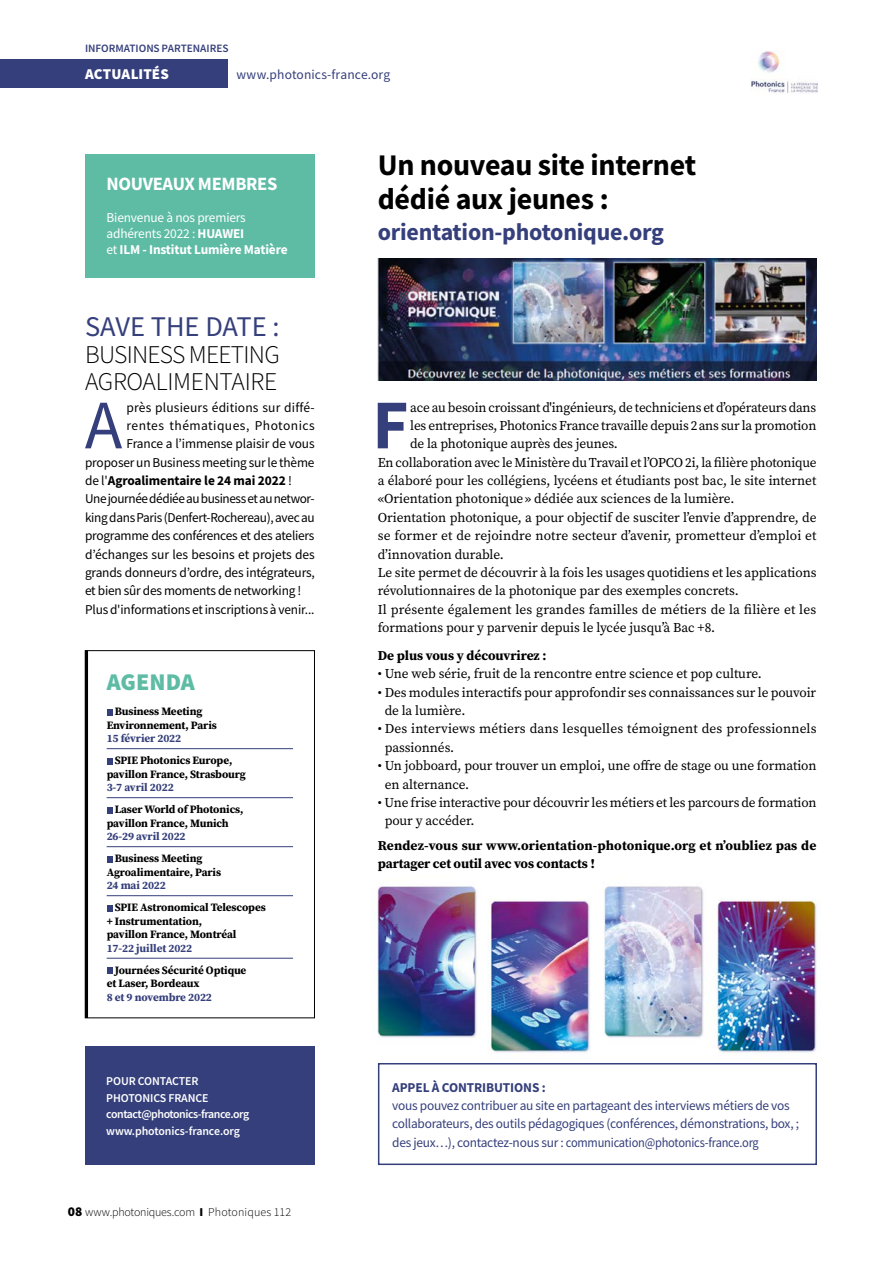
<style>
.page{position:relative;width:893px;height:1263px;background:#fff}
.page>*{position:absolute;margin:0;border:0;box-sizing:border-box;transform-origin:0 0}
.t1{font:700 69.9px "Source Sans Pro";color:#353f7b}
.t2{font:69.45px "Source Sans Pro";color:#353f7b}
.t3{font:700 30px/34.5px "Source Sans Pro";letter-spacing:-.01em;color:#000}
.t4{font:28.5px "Source Sans Pro";color:#353f7b}
.t5{font:300 25.5px/27px "Source Sans Pro";letter-spacing:-.03em;color:#000}
.t6{font:700 24px "Source Sans Pro";letter-spacing:-.01em;color:#353f7b}
.t7{font:900 24px "Source Sans Pro";color:#5ebca5}
.t8{font:700 18.75px "Source Sans Pro";letter-spacing:-.02em;color:#fff}
.t9{font:900 15px "Source Sans Pro";letter-spacing:.005em;color:#fff}
.t10{font:13.5px/18.3px "Source Serif Pro";letter-spacing:-.005em;color:#000}
.t11{font:13.5px "Source Sans Pro";letter-spacing:-.015em;color:#000}
.t12{font:13.5px/18.3px "Source Sans Pro";letter-spacing:-.02em;color:#353f7b}
.t13{font:700 13.5px/18.3px "Source Serif Pro";color:#000}
.t14{font:13.5px/16.2px "Source Sans Pro";letter-spacing:-.015em;color:#fff}
.t15{font:700 13.5px "Source Sans Pro";letter-spacing:-.01em;color:#000}
.t16{font:13.5px "Source Sans Pro";letter-spacing:.01em;color:#000}
.t17{font:13.5px "Source Sans Pro";letter-spacing:.035em;color:#000}
.t18{font:13.5px "Source Sans Pro";letter-spacing:.01em;color:#353f7b}
.t19{font:700 13.5px "Source Sans Pro";letter-spacing:-.01em;color:#353f7b}
.t20{font:600 12px/16.5px "Source Sans Pro";letter-spacing:-.02em;color:#fff}
.t21{font:300 12px "Source Sans Pro";color:#000}
.t22{font:700 11.25px/13.5px "Source Serif Pro";letter-spacing:-.01em;color:#000}
.t23{font:700 11.25px "Source Serif Pro";letter-spacing:-.01em;color:#353f7b}
.t24{font:600 11.25px "Source Sans Pro";color:#353f7b}
.s1{font-weight:700}
.s2{font-weight:400}
.s3{font-weight:900;font-size:13.5px}
.s4{font-weight:900}
</style>
<div class="page">
<div style="left:0;top:59px;width:228px;height:29px;background:#353f7b"></div>
<img style="left:377px;top:886px;width:444px;height:168px">
<img style="left:750px;top:51px;width:67px;height:42px">
<div style="left:85px;top:154px;width:230px;height:124px;background:#5ebca5"></div>
<img style="left:378px;top:259px;width:438px;height:122px">
<hr style="left:107px;top:748px;width:186px;height:1px;background:#353f7b">
<hr style="left:107px;top:797px;width:186px;height:1px;background:#353f7b">
<hr style="left:107px;top:846px;width:186px;height:1px;background:#353f7b">
<hr style="left:107px;top:895px;width:186px;height:1px;background:#353f7b">
<hr style="left:107px;top:958px;width:186px;height:1px;background:#353f7b">
<svg style="left:107px;top:709px;width:6px;height:6px"></svg>
<svg style="left:107px;top:758px;width:6px;height:6px"></svg>
<svg style="left:107px;top:807px;width:6px;height:6px"></svg>
<svg style="left:107px;top:856px;width:6px;height:6px"></svg>
<svg style="left:107px;top:905px;width:6px;height:6px"></svg>
<div style="left:107px;top:967px;width:6px;height:7px;background:#353f7b"></div>
<hr style="left:85px;top:650px;width:3px;height:368px;background:#000">
<div style="left:378px;top:1063px;width:439px;height:102px;border:2px solid #353f7b"></div>
<div style="left:85px;top:1046px;width:230px;height:119px;background:#353f7b"></div>
<p class="t24" style="left:85px;top:41px;width:145px">INFORMATIONS PARTENAIRES</p>
<p class="t9" style="left:85px;top:64px;width:85px">ACTUALITÉS</p>
<p class="t18" style="left:236px;top:66px;width:155px">www.photonics-france.org</p>
<h3 class="t8" style="left:107px;top:171px;width:172px">NOUVEAUX MEMBRES</h3>
<p class="t14" style="left:107px;top:209px;width:183px">Bienvenue à nos premiers adhérents 2022 : <span class="s1">HUAWEI<br></span>et <span class="s1">ILM - Institut Lumière Matière</span></p>
<h3 class="t4" style="left:85px;top:308px;width:196px">SAVE THE DATE :</h3>
<h3 class="t5" style="left:85px;top:341px;width:196px">BUSINESS MEETING<br>AGROALIMENTAIRE</h3>
<h2 class="t2" style="left:85px;top:381px;width:39px">A</h2>
<p class="t16" style="left:127px;top:398px;width:190px">près plusieurs éditions sur diffé-</p>
<p class="t17" style="left:127px;top:417px;width:190px">rentes thématiques, Photonics</p>
<p class="t11" style="left:127px;top:435px;width:190px">France a l’immense plaisir de vous</p>
<p class="t11" style="left:85px;top:454px;width:231px">proposer un Business meeting sur le thème</p>
<p class="t15" style="left:85px;top:471px;width:208px"><span class="s2">de l'</span>Agroalimentaire le 24 mai 2022 <span class="s2">!</span></p>
<p class="t11" style="left:85px;top:490px;width:231px">Une journée dédiée au business et au networ-</p>
<p class="t11" style="left:85px;top:509px;width:231px">king dans Paris (Denfert-Rochereau), avec au</p>
<p class="t11" style="left:85px;top:527px;width:231px">programme des conférences et des ateliers</p>
<p class="t11" style="left:85px;top:545px;width:231px">d’échanges sur les besoins et projets des</p>
<p class="t11" style="left:85px;top:564px;width:231px">grands donneurs d’ordre, des intégrateurs,</p>
<p class="t11" style="left:85px;top:582px;width:218px">et bien sûr des moments de networking !</p>
<p class="t11" style="left:85px;top:601px;width:231px">Plus d'informations et inscriptions à venir...</p>
<h3 class="t7" style="left:107px;top:665px;width:90px">AGENDA</h3>
<p class="t22" style="left:107px;top:704px;width:112px;text-align:center">Business Meeting<br>Environnement, Paris</p>
<p class="t23" style="left:107px;top:730px;width:76px">15 février 2022</p>
<p class="t22" style="left:107px;top:753px;width:141px;text-align:center">SPIE Photonics Europe, pavillon France, Strasbourg</p>
<p class="t23" style="left:107px;top:779px;width:69px">3-7 avril 2022</p>
<p class="t22" style="left:107px;top:802px;width:138px;text-indent:8px">Laser World of Photonics, pavillon France, Munich</p>
<p class="t23" style="left:107px;top:828px;width:80px">26-29 avril 2022</p>
<p class="t22" style="left:107px;top:851px;width:116px;text-indent:8px">Business Meeting<br>Agroalimentaire, Paris</p>
<p class="t23" style="left:107px;top:877px;width:61px">24 mai 2022</p>
<p class="t22" style="left:107px;top:900px;width:161px;text-indent:8px">SPIE Astronomical Telescopes + Instrumentation,<br>pavillon France, Montréal</p>
<p class="t23" style="left:107px;top:940px;width:87px">17-22 juillet 2022</p>
<p class="t22" style="left:107px;top:963px;width:141px;text-indent:8px">Journées Sécurité Optique et Laser, Bordeaux</p>
<p class="t23" style="left:107px;top:989px;width:107px">8 et 9 novembre 2022</p>
<p class="t20" style="left:106px;top:1073px;width:144px">POUR CONTACTER<br>PHOTONICS FRANCE contact@photonics-france.org www.photonics-france.org</p>
<p class="t21" style="left:68px;top:1205px;width:225px"><span class="s3">08</span> www.photoniques.com <span class="s4">I</span> Photoniques 112</p>
<h3 class="t3" style="left:378px;top:147px;width:320px">Un nouveau site internet dédié aux jeunes :</h3>
<h3 class="t6" style="left:378px;top:216px;width:288px">orientation-photonique.org</h3>
<h1 class="t1" style="left:372px;top:378px;width:38px">F</h1>
<p class="t10" style="left:410px;top:398px;width:407px">ace au besoin croissant d'ingénieurs, de techniciens et d’opérateurs dans</p>
<p class="t10" style="left:410px;top:416px;width:408px">les entreprises, Photonics France travaille depuis 2ans sur la promotion</p>
<p class="t10" style="left:410px;top:435px;width:209px">de la photonique auprès des jeunes.</p>
<p class="t10" style="left:378px;top:453px;width:440px">En collaboration avec le Ministère du Travail et l’OPCO 2i, la filière photonique</p>
<p class="t10" style="left:378px;top:471px;width:440px">a élaboré pour les collégiens, lycéens et étudiants post bac, le site internet</p>
<p class="t10" style="left:378px;top:490px;width:358px">«Orientation photonique» dédiée aux sciences de la lumière.</p>
<p class="t10" style="left:378px;top:508px;width:440px">Orientation photonique, a pour objectif de susciter l’envie d’apprendre, de</p>
<p class="t10" style="left:378px;top:527px;width:440px">se former et de rejoindre notre secteur d’avenir, prometteur d’emploi et</p>
<p class="t10" style="left:378px;top:545px;width:128px">d’innovation durable.</p>
<p class="t10" style="left:378px;top:563px;width:440px">Le site permet de découvrir à la fois les usages quotidiens et les applications</p>
<p class="t10" style="left:378px;top:582px;width:362px">révolutionnaires de la photonique par des exemples concrets.</p>
<p class="t10" style="left:378px;top:600px;width:440px">Il présente également les grandes familles de métiers de la filière et les</p>
<p class="t10" style="left:378px;top:618px;width:339px">formations pour y parvenir depuis le lycée jusqu’à Bac +8.</p>
<p class="t13" style="left:378px;top:646px;width:170px">De plus vous y découvrirez :</p>
<p class="t10" style="left:378px;top:665px;width:386px">• Une web série, fruit de la rencontre entre science et pop culture.</p>
<p class="t10" style="left:385px;top:683px;width:433px;text-indent:-7px">• Des modules interactifs pour approfondir ses connaissances sur le pouvoir de la lumière.</p>
<p class="t10" style="left:385px;top:720px;width:433px;text-indent:-7px">• Des interviews métiers dans lesquelles témoignent des professionnels passionnés.</p>
<p class="t10" style="left:385px;top:756px;width:433px;text-indent:-7px">• Un jobboard, pour trouver un emploi, une offre de stage ou une formation en alternance.</p>
<p class="t10" style="left:385px;top:793px;width:433px;text-indent:-7px">• Une frise interactive pour découvrir les métiers et les parcours de formation pour y accéder.</p>
<p class="t13" style="left:378px;top:836px;width:440px">Rendez-vous sur www.orientation-photonique.org et n’oubliez pas de partager cet outil avec vos contacts !</p>
<p class="t19" style="left:392px;top:1078px;width:155px">APPEL À CONTRIBUTIONS :</p>
<p class="t12" style="left:392px;top:1096px;width:408px">vous pouvez contribuer au site en partageant des interviews métiers de vos collaborateurs, des outils pédagogiques (conférences, démonstrations, box, ; des jeux…), contactez-nous sur : communication@photonics-france.org</p>
</div>
